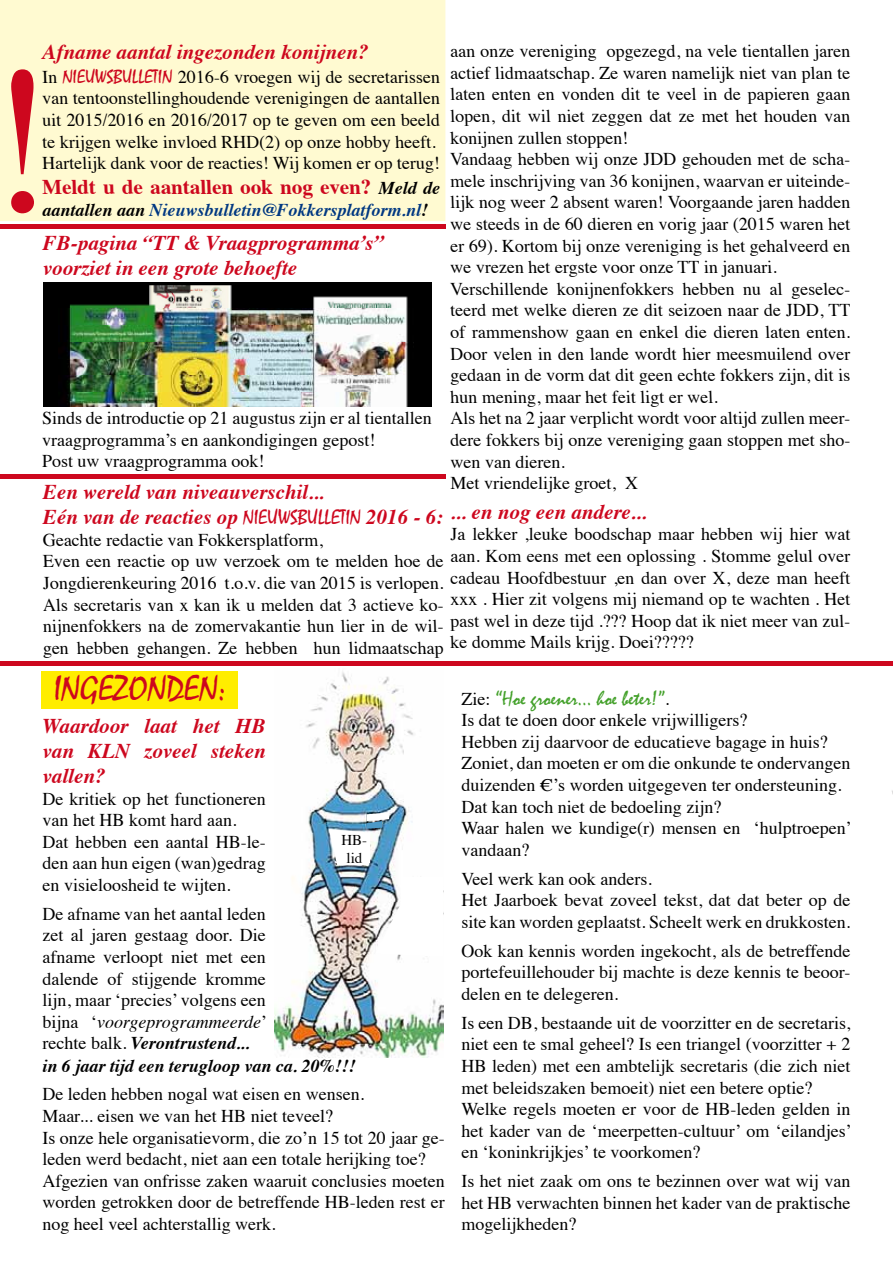
<style>
.page{position:relative;width:893px;height:1263px;background:#fff}
.page>*{position:absolute;margin:0;border:0;box-sizing:border-box;transform-origin:0 0}
.t1{font:209.7px "Times";color:#cd071e}
.t2{font:36px "Mistral";color:#cd071e}
.t3{font:italic 700 21px/25.2px "Times";color:#cd071e}
.t4{font:700 21px "Times";color:#cd071e}
.t5{font:21px "Mistral";color:#44a12b}
.t6{font:18px/21.6px "Times";color:#000}
.t7{font:italic 700 18px "Times";color:#003882}
.t8{font:15px/18px "Times";color:#000;text-align:center}
.s1{font-family:"Mistral";font-size:19.5px;color:#cd071e}
.s2{font-style:italic;font-size:18px;color:#000}
.s3{color:#000}
.s4{font-family:"Mistral";font-weight:400;font-style:normal}
.s5{font-style:italic}
.s6{font-weight:700;font-style:italic}
.s7{font-family:"Times";font-size:18px;color:#000}
</style>
<div class="page">
<div style="left:0;top:0;width:445px;height:221px;background:#fffad1"></div>
<img style="left:275px;top:671px;width:169px;height:386px">
<svg style="left:329px;top:812px;width:60px;height:53px"></svg>
<svg style="left:375px;top:877px;width:69px;height:80px"></svg>
<div style="left:339px;top:834px;width:31px;height:29px;background:#fff"></div>
<div style="left:0;top:661px;width:893px;height:5px;background:#cd071e"></div>
<div style="left:41px;top:671px;width:197px;height:38px;background:#ffed00"></div>
<hr style="left:0;top:475px;width:446px;height:4px;background:#cd071e">
<div style="left:43px;top:283px;width:389px;height:124px;background:#000"></div>
<img style="left:67px;top:285px;width:341px;height:122px">
<div style="left:0;top:224px;width:446px;height:5px;background:#cd071e"></div>
<p class="t3" style="left:43px;top:38px;width:328px">Afname aantal ingezonden konijnen?</p>
<p class="t6" style="left:43px;top:64px;width:400px">In <span class="s1">NIEUWSBULLETIN</span> 2016-6 vroegen wij de secretarissen van tentoonstellinghoudende verenigingen de aantallen uit 2015/2016 en 2016/2017 op te geven om een beeld te krijgen welke invloed RHD(2) op onze hobby heeft.<br>Hartelijk dank voor de reacties! Wij komen er op terug!</p>
<p class="t4" style="left:43px;top:167px;width:399px">Meldt u de aantallen ook nog even? <span class="s2">Meld de</span></p>
<p class="t6" style="left:451px;top:39px;width:403px">aan onze vereniging opgezegd, na vele tientallen jaren actief lidmaatschap. Ze waren namelijk niet van plan te laten enten en vonden dit te veel in de papieren gaan lopen, dit wil niet zeggen dat ze met het houden van konijnen zullen stoppen!<br>Vandaag hebben wij onze JDD gehouden met de scha&shy;mele inschrijving van 36 konijnen, waarvan er uiteinde&shy;lijk nog weer 2 absent waren! Voorgaande jaren hadden we steeds in de 60 dieren en vorig jaar (2015 waren het er 69). Kortom bij onze vereniging is het gehalveerd en we vrezen het ergste voor onze TT in januari.<br>Verschillende konijnenfokkers hebben nu al geselec&shy;teerd met welke dieren ze dit seizoen naar de JDD, TT of rammenshow gaan en enkel die dieren laten enten.<br>Door velen in den lande wordt hier meesmuilend over gedaan in de vorm dat dit geen echte fokkers zijn, dit is hun mening, maar het feit ligt er wel.<br>Als het na 2 jaar verplicht wordt voor altijd zullen meer&shy;dere fokkers bij onze vereniging gaan stoppen met sho&shy;wen van dieren.<br>Met vriendelijke groet, X</p>
<p class="t3" style="left:451px;top:497px;width:197px">... en nog een andere...</p>
<p class="t6" style="left:451px;top:522px;width:402px;text-align:justify">Ja lekker ,leuke boodschap maar hebben wij hier wat aan. Kom eens met een oplossing . Stomme gelul over cadeau Hoofdbestuur ,en dan over X, deze man heeft xxx . Hier zit volgens mij niemand op te wachten . Het past wel in deze tijd .??? Hoop dat ik niet meer van zul&shy;ke domme Mails krijg. Doei?????</p>
<h1 class="t1" style="left:-16px;top:-55px;width:71px">!</h1>
<p class="t7" style="left:43px;top:193px;width:387px"><span class="s3">aantallen aan</span> Nieuwsbulletin@Fokkersplatform.nl<span class="s3">!</span></p>
<p class="t3" style="left:43px;top:228px;width:342px">FB-pagina “TT &amp; Vraagprogramma’s” voorziet in een grote behoefte</p>
<p class="t6" style="left:42px;top:406px;width:391px">Sinds de introductie op 21 augustus zijn er al tientallen vraagprogramma’s en aankondigingen gepost!<br>Post uw vraagprogramma ook!</p>
<p class="t3" style="left:43px;top:478px;width:403px">Een wereld van niveauverschil...<br>Eén van de reacties op <span class="s4">NIEUWSBULLETIN</span> 2016 - 6:</p>
<p class="t6" style="left:43px;top:527px;width:403px">Geachte redactie van Fokkersplatform,<br>Even een reactie op uw verzoek om te melden hoe de Jongdierenkeuring 2016 t.o.v. die van 2015 is verlopen.<br>Als secretaris van x kan ik u melden dat 3 actieve ko&shy;nijnenfokkers na de zomervakantie hun lier in de wil&shy;gen hebben gehangen. Ze hebben hun lidmaatschap</p>
<h2 class="t2" style="left:54px;top:669px;width:174px">INGEZONDEN:</h2>
<p class="t3" style="left:43px;top:711px;width:225px;text-align:justify">Waardoor laat het HB van KLN zoveel steken vallen?</p>
<p class="t6" style="left:43px;top:786px;width:225px">De kritiek op het functioneren van het HB komt hard aan.<br>Dat hebben een aantal HB-le&shy;den aan hun eigen (wan)gedrag en visieloosheid te wijten.</p>
<p class="t6" style="left:42px;top:901px;width:315px">De afname van het aantal leden<br>zet al jaren gestaag door. Die<br>afname verloopt niet met een<br>dalende of stijgende kromme<br>lijn, maar ‘precies’ volgens een<br>bijna ‘<span class="s5">voorgeprogrammeerde</span>’<br>rechte balk. <span class="s6">Verontrustend...<br>in 6 jaar tijd een terugloop van ca. 20%!!!</span></p>
<p class="t6" style="left:42px;top:1082px;width:404px">De leden hebben nogal wat eisen en wensen.<br>Maar... eisen we van het HB niet teveel?<br>Is onze hele organisatievorm, die zo’n 15 tot 20 jaar ge&shy;leden werd bedacht, niet aan een totale herijking toe?<br>Afgezien van onfrisse zaken waaruit conclusies moeten worden getrokken door de betreffende HB-leden rest er nog heel veel achterstallig werk.</p>
<p class="t8" style="left:341px;top:829px;width:27px">HB&shy;lid</p>
<p class="t5" style="left:461px;top:686px;width:209px"><span class="s7">Zie:</span> “Hoe groener… hoe beter!”<span class="s7">.</span></p>
<p class="t6" style="left:461px;top:708px;width:392px">Is dat te doen door enkele vrijwilligers?<br>Hebben zij daarvoor de educatieve bagage in huis?<br>Zoniet, dan moeten er om die onkunde te ondervangen duizenden €’s worden uitgegeven ter ondersteuning.<br>Dat kan toch niet de bedoeling zijn?<br>Waar halen we kundige(r) mensen en ‘hulptroepen’ vandaan?</p>
<p class="t6" style="left:461px;top:866px;width:391px">Veel werk kan ook anders.<br>Het Jaarboek bevat zoveel tekst, dat dat beter op de site kan worden geplaatst. Scheelt werk en drukkosten.</p>
<p class="t6" style="left:461px;top:938px;width:391px;text-align:justify">Ook kan kennis worden ingekocht, als de betreffende portefeuillehouder bij machte is deze kennis te beoor&shy;delen en te delegeren.</p>
<p class="t6" style="left:461px;top:1010px;width:392px">Is een DB, bestaande uit de voorzitter en de secretaris, niet een te smal geheel? Is een triangel (voorzitter + 2<br>HB leden) met een ambtelijk secretaris (die zich niet met beleidszaken bemoeit) niet een betere optie?<br>Welke regels moeten er voor de HB-leden gelden in het kader van de ‘meerpetten-cultuur’ om ‘eilandjes’ en ‘koninkrijkjes’ te voorkomen?</p>
<p class="t6" style="left:461px;top:1169px;width:391px;text-align:justify">Is het niet zaak om ons te bezinnen over wat wij van het HB verwachten binnen het kader van de praktische mogelijkheden?</p>
</div>
